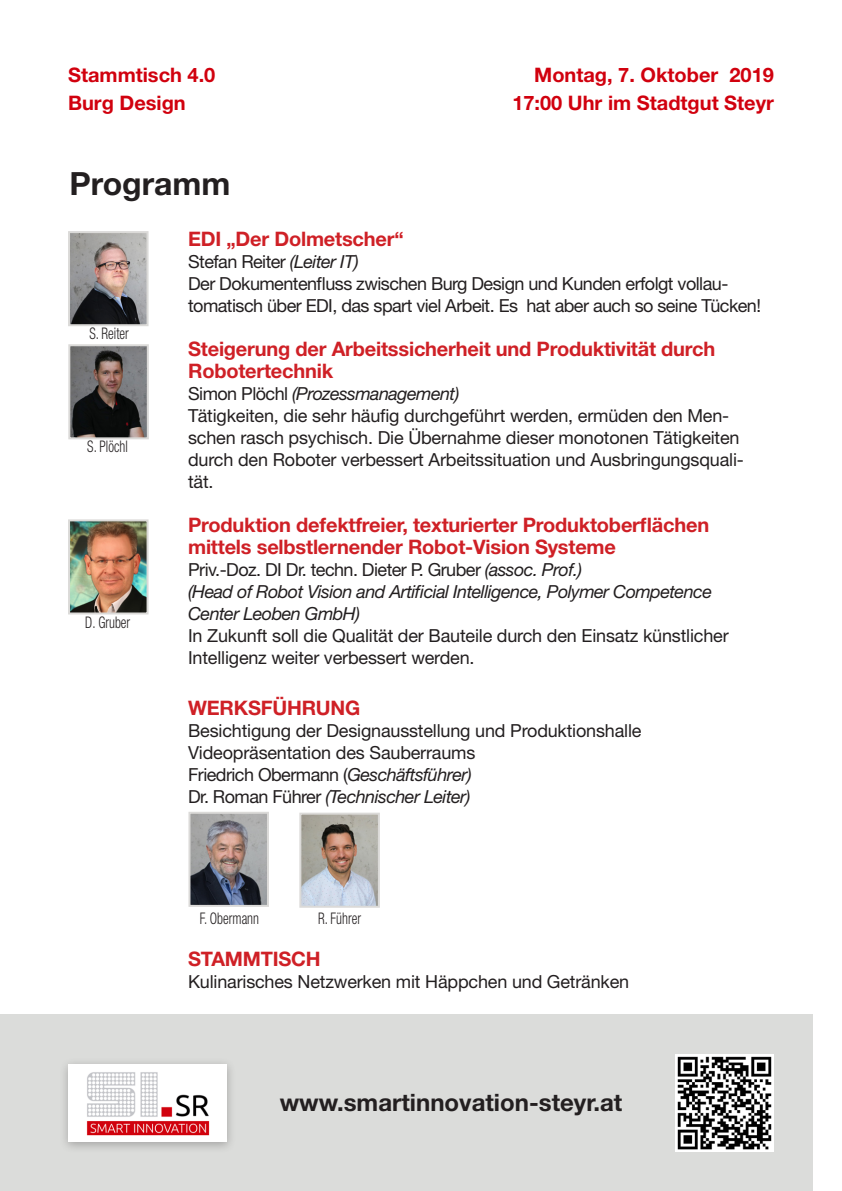
<style>
.page{position:relative;width:842px;height:1191px;background:#fff}
.page>*{position:absolute;margin:0;border:0;box-sizing:border-box;transform-origin:0 0}
.t1{font:700 32px "Helvetica Neue LT Std";color:#231f20}
.t2{font:700 24px "Helvetica Neue LT Std";color:#231f20}
.Bold{font:700 20px/22px "Helvetica Neue LT Std";letter-spacing:-.01em;color:#cf2026}
.Bold-2{font:700 20px/28px "Helvetica Neue LT Std";color:#d1010e}
.Bold-3{font:18px/22px "Helvetica Neue LT Std";letter-spacing:-.01em;color:#231f20}
.Bold-4{font:18px/22px "Helvetica Neue LT Std";letter-spacing:-.03em;color:#231f20}
.Bold-5{font:italic 18px/22px "Helvetica Neue LT Std";letter-spacing:-.03em;color:#231f20}
.Bold-6{font:300 condensed 16px "Helvetica Neue LT Std";color:#231f20;scale:.83 1}
.s1{font-style:italic}
.s2{font-style:normal}
</style>
<div class="page">
<div style="left:0;top:1014px;width:842px;height:177px;background:#dbdcda"></div>
<div style="left:59px;top:1057px;width:177px;height:96px;background:#231f20;opacity:.3"></div>
<div style="left:68px;top:1064px;width:158px;height:78px;background:#fff"></div>
<img style="left:86px;top:1072px;width:124px;height:64px">
<img style="left:676px;top:1054px;width:97px;height:97px">
<div style="left:813px;top:0;width:28px;height:1191px;background:#fff"></div>
<img style="left:71px;top:234px;width:75px;height:89px">
<div style="left:68px;top:231px;width:81px;height:95px;border:2px solid #dbdad8"></div>
<img style="left:71px;top:347px;width:75px;height:89px">
<div style="left:68px;top:344px;width:81px;height:95px;border:2px solid #dbdad8"></div>
<img style="left:71px;top:522px;width:75px;height:89px">
<div style="left:68px;top:519px;width:81px;height:95px;border:2px solid #dbdad8"></div>
<img style="left:191px;top:814px;width:75px;height:90px">
<div style="left:188px;top:811px;width:81px;height:96px;border:2px solid #dbdad8"></div>
<img style="left:302px;top:815px;width:75px;height:89px">
<div style="left:299px;top:812px;width:81px;height:95px;border:2px solid #dbdad8"></div>
<p class="Bold-2" style="left:68px;top:61px;width:149px">Stammtisch 4.0<br>Burg Design</p>
<p class="Bold-2" style="left:512px;top:61px;width:263px;text-align:right">Montag, 7. Oktober 2019<br>17:00 Uhr im Stadtgut Steyr</p>
<p class="t1" style="left:69px;top:164px;width:163px">Programm</p>
<p class="Bold-6" style="left:89px;top:324px;width:49px">S. Reiter</p>
<p class="Bold-6" style="left:87px;top:437px;width:50px">S. Plöchl</p>
<p class="Bold-6" style="left:85px;top:613px;width:56px">D. Gruber</p>
<p class="Bold" style="left:188px;top:227px;width:217px">EDI „Der Dolmetscher“</p>
<p class="Bold-4" style="left:188px;top:250px;width:574px">Stefan Reiter <span class="s1">(Leiter IT)<br></span>Der Dokumentenfluss zwischen Burg Design und Kunden erfolgt vollau&shy;tomatisch über EDI, das spart viel Arbeit. Es hat aber auch so seine Tücken!</p>
<p class="Bold" style="left:188px;top:337px;width:529px">Steigerung der Arbeitssicherheit und Produktivität durch<br>Robotertechnik</p>
<p class="Bold-5" style="left:188px;top:382px;width:273px"><span class="s2">Simon Plöchl</span> (Prozessmanagement)</p>
<p class="Bold-3" style="left:188px;top:404px;width:557px">Tätigkeiten, die sehr häufig durchgeführt werden, ermüden den Men&shy;schen rasch psychisch. Die Übernahme dieser monotonen Tätigkeiten durch den Roboter verbessert Arbeitssituation und Ausbringungsquali&shy;tät.</p>
<p class="Bold" style="left:188px;top:513px;width:523px">Produktion defektfreier, texturierter Produktoberflächen mittels selbstlernender Robot-Vision Systeme</p>
<p class="Bold-4" style="left:188px;top:558px;width:396px">Priv.-Doz. DI Dr. techn. Dieter P. Gruber <span class="s1">(assoc. Prof.)</span></p>
<p class="Bold-5" style="left:188px;top:580px;width:525px">(Head of Robot Vision and Artificial Intelligence, Polymer Competence<br>Center Leoben GmbH)</p>
<p class="Bold-3" style="left:188px;top:624px;width:542px">In Zukunft soll die Qualität der Bauteile durch den Einsatz künstlicher<br>Intelligenz weiter verbessert werden.</p>
<p class="Bold" style="left:188px;top:696px;width:174px">WERKSFÜHRUNG</p>
<p class="Bold-3" style="left:188px;top:719px;width:455px">Besichtigung der Designausstellung und Produktionshalle<br>Videopräsentation des Sauberraums</p>
<p class="Bold-4" style="left:188px;top:763px;width:285px">Friedrich Obermann (<span class="s1">Geschäftsführer)</span></p>
<p class="Bold-5" style="left:188px;top:785px;width:284px"><span class="s2">Dr. Roman Führer</span> (Technischer Leiter)</p>
<p class="Bold-6" style="left:200px;top:909px;width:73px">F. Obermann</p>
<p class="Bold-6" style="left:318px;top:909px;width:53px">R. Führer</p>
<p class="Bold" style="left:188px;top:947px;width:134px">STAMMTISCH</p>
<p class="Bold-3" style="left:188px;top:970px;width:443px">Kulinarisches Netzwerken mit Häppchen und Getränken</p>
<p class="t2" style="left:280px;top:1087px;width:344px">www.smartinnovation-steyr.at</p>
</div>
